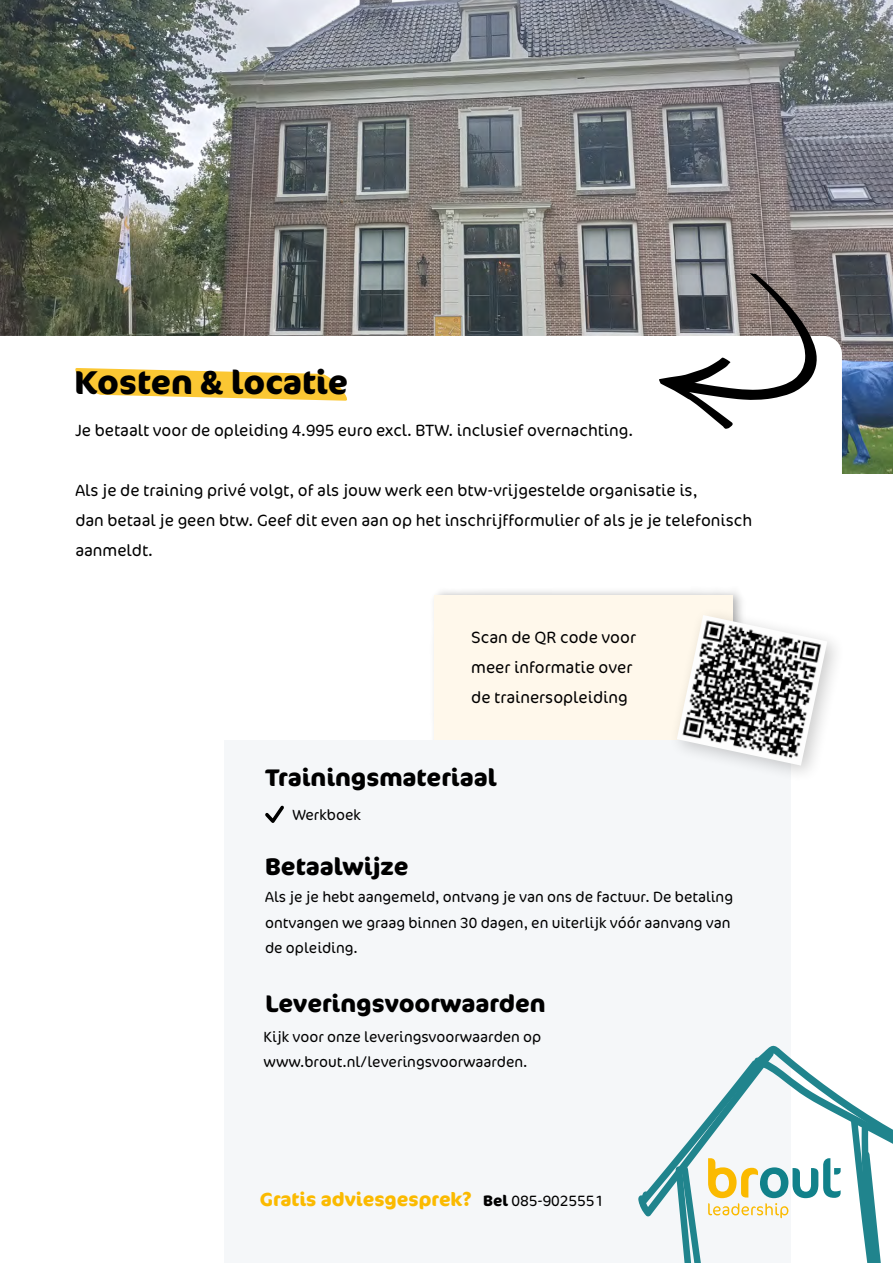
<style>
.page{position:relative;width:893px;height:1263px;background:#fff}
.page>*{position:absolute;margin:0;border:0;box-sizing:border-box;transform-origin:0 0}
.t1{font:700 33px "Cocon Pro";color:#000}
.t2{font:700 24px "Cocon Pro";color:#000}
.t3{font:700 18.9px "Cocon Pro";color:#fbba00}
.t4{font:300 16.5px/30px "Cocon Pro";color:#000}
.t5{font:300 15px/25.5px "Cocon Pro";color:#000}
.s1{font-size:15.15px;color:#000}
.s2{font-weight:300;font-size:15.15px;color:#000}
</style>
<div class="page">
<img style="left:0;top:0;width:893px;height:473px">
<svg style="left:0;top:336px;width:842px;height:137px"></svg>
<div style="left:429px;top:586px;width:317px;height:180px;background:#000;opacity:.3"></div>
<div style="left:434px;top:595px;width:299px;height:162px;background:#fff8eb"></div>
<div style="left:224px;top:740px;width:567px;height:523px;background:#f5f7f9"></div>
<svg style="left:265px;top:805px;width:19px;height:18px"></svg>
<svg style="left:71px;top:368px;width:280px;height:33px"></svg>
<div style="left:667px;top:606px;width:179px;height:178px;background:#000;opacity:.2"></div>
<img style="left:677px;top:615px;width:150px;height:150px">
<svg style="left:638px;top:1045px;width:255px;height:218px"></svg>
<svg style="left:651px;top:259px;width:190px;height:172px"></svg>
<h1 class="t1" style="left:74px;top:359px;width:275px">Kosten &amp; locatie</h1>
<p class="t4" style="left:75px;top:415px;width:559px">Je betaalt voor de opleiding 4.995 euro excl. BTW. inclusief overnachting.</p>
<p class="t4" style="left:75px;top:475px;width:678px">Als je de training privé volgt, of als jouw werk een btw-vrijgestelde organisatie is,<br>dan betaal je geen btw. Geef dit even aan op het inschrijfformulier of als je je telefonisch aanmeldt.</p>
<p class="t4" style="left:471px;top:622px;width:166px">Scan de QR code voor meer informatie over de trainersopleiding</p>
<h2 class="t2" style="left:265px;top:761px;width:233px">Trainingsmateriaal</h2>
<p class="t5" style="left:292px;top:802px;width:70px">Werkboek</p>
<h2 class="t2" style="left:265px;top:850px;width:145px">Betaalwijze</h2>
<p class="t5" style="left:265px;top:884px;width:469px">Als je je hebt aangemeld, ontvang je van ons de factuur. De betaling ontvangen we graag binnen 30 dagen, en uiterlijk vóór aanvang van de opleiding.</p>
<h2 class="t2" style="left:265px;top:987px;width:282px">Leveringsvoorwaarden</h2>
<p class="t5" style="left:264px;top:1024px;width:279px">Kijk voor onze leveringsvoorwaarden op www.brout.nl/leveringsvoorwaarden.</p>
<p class="t3" style="left:260px;top:1186px;width:345px">Gratis adviesgesprek? <span class="s1">Bel</span> <span class="s2">085-9025551</span></p>
</div>
